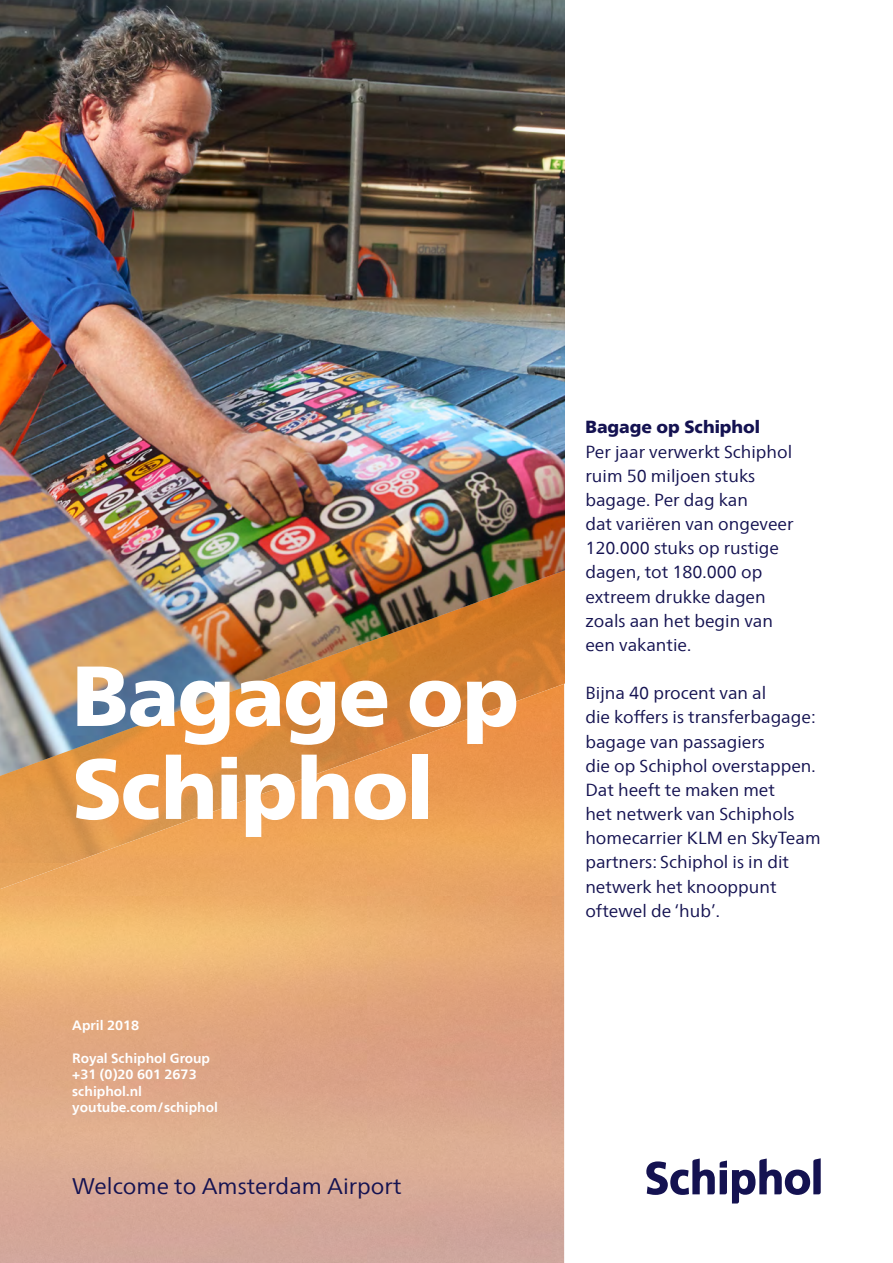
<style>
.page{position:relative;width:893px;height:1263px;background:#fff}
.page>*{position:absolute;margin:0;border:0;box-sizing:border-box;transform-origin:0 0}
.t1{font:900 85.05px/93px "Frutigerfor Schiphol";letter-spacing:-.015em;color:#fff}
.t2{font:22.5px "Frutigerfor Schiphol";color:#141251}
.t3{font:17.4px/24.2px "Frutigerfor Schiphol";color:#141251}
.t4{font:900 17.4px "Frutigerfor Schiphol";color:#141251}
.t5{font:700 13.5px/16.5px "Frutigerfor Schiphol";color:#fff}
</style>
<div class="page">
<img style="left:0;top:0;width:564px;height:566px">
<img style="left:0;top:566px;width:564px;height:113px">
<img style="left:0;top:684px;width:564px;height:579px">
<svg style="left:646px;top:1158px;width:175px;height:45px"></svg>
<h1 class="t1" style="left:72px;top:649px;width:448px">Bagage op<br>Schiphol</h1>
<p class="t5" style="left:72px;top:1017px;width:68px">April 2018</p>
<p class="t5" style="left:72px;top:1050px;width:147px">Royal Schiphol Group +31 (0)20 601 2673 schiphol.nl youtube.com/schiphol</p>
<p class="t2" style="left:72px;top:1173px;width:331px">Welcome to Amsterdam Airport</p>
<p class="t4" style="left:585px;top:417px;width:176px">Bagage op Schiphol</p>
<p class="t3" style="left:585px;top:439px;width:210px">Per jaar verwerkt Schiphol ruim 50 miljoen stuks bagage. Per dag kan<br>dat variëren van ongeveer<br>120.000 stuks op rustige dagen, tot 180.000 op extreem drukke dagen zoals aan het begin van een vakantie.</p>
<p class="t3" style="left:585px;top:681px;width:237px">Bijna 40 procent van al<br>die koffers is transferbagage: bagage van passagiers<br>die op Schiphol overstappen.<br>Dat heeft te maken met<br>het netwerk van Schiphols homecarrier KLM en SkyTeam partners: Schiphol is in dit netwerk het knooppunt oftewel de ‘hub’.</p>
</div>
